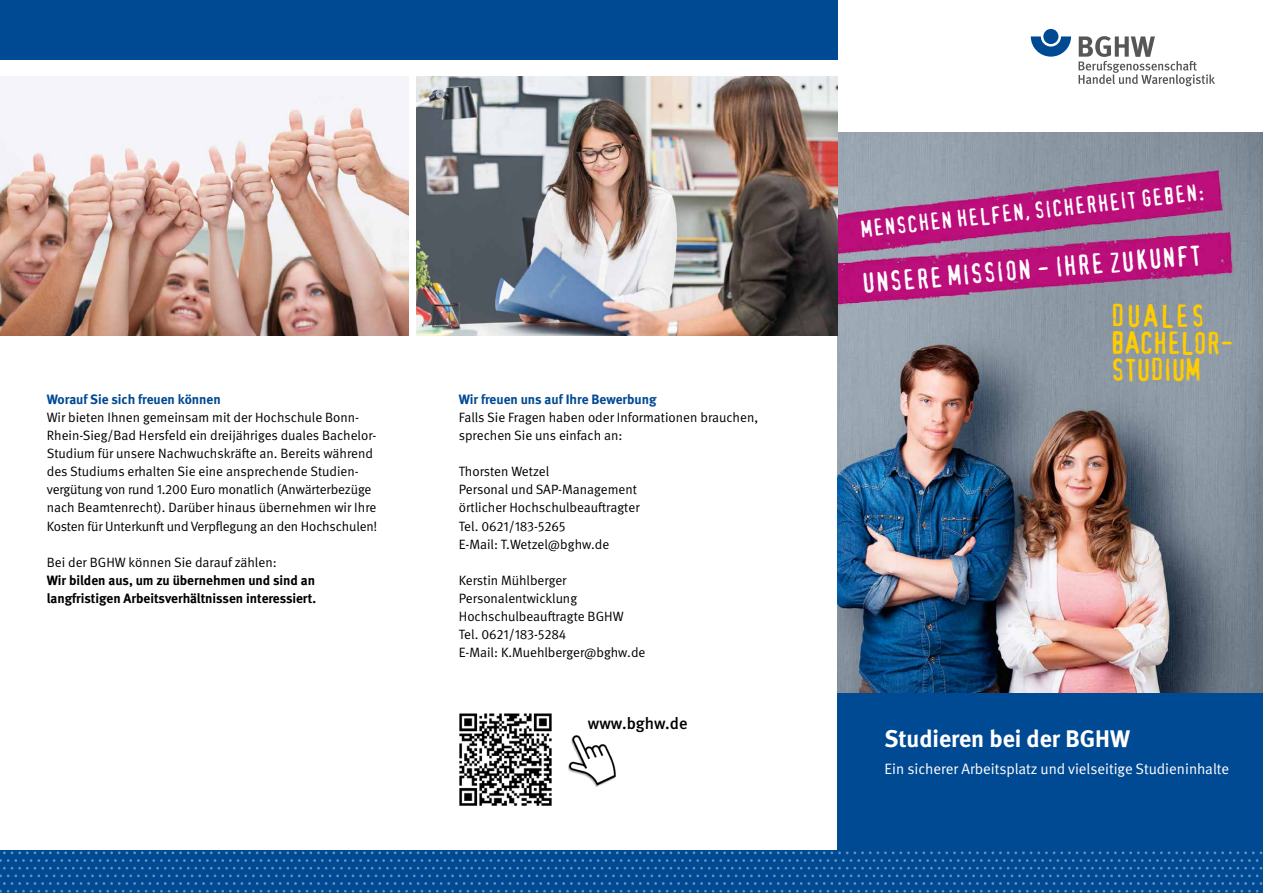
<style>
.page{position:relative;width:1263px;height:893px;background:#fff}
.page>*{position:absolute;margin:0;border:0;box-sizing:border-box;transform-origin:0 0}
.t1{font:30px/27px "Confidential OT";letter-spacing:-.035em;color:#fc0}
.t2{font:27px "Confidential OT";color:#fff}
.t3{font:700 24px "DGUV Meta";color:#fff}
.t4{font:22.65px "Confidential OT";color:#fff}
.t5{font:500 16.5px "DGUV Meta";color:#000}
.t6{font:15px "DGUV Meta";color:#fff}
.t7{font:13.5px/18.1px "DGUV Meta";color:#000}
.t8{font:700 13.5px/18.1px "DGUV Meta";color:#000}
.t9{font:700 13.5px "DGUV Meta";color:#004993}
</style>
<div class="page">
<img style="left:838px;top:133px;width:425px;height:560px">
<div style="left:838px;top:693px;width:425px;height:200px;background:#004993"></div>
<div style="left:0;top:850px;width:838px;height:43px;background:#004993"></div>
<svg style="left:0;top:851px;width:1262px;height:41px"></svg>
<svg style="left:1031px;top:36px;width:40px;height:21px"></svg>
<div style="left:1043px;top:29px;width:15px;height:15px;background:#004993;border-radius:50%"></div>
<svg style="left:1078px;top:36px;width:137px;height:50px"></svg>
<div style="left:0;top:0;width:838px;height:60px;background:#004993"></div>
<img style="left:0;top:77px;width:408px;height:259px">
<img style="left:417px;top:77px;width:421px;height:259px">
<img style="left:459px;top:713px;width:93px;height:93px">
<img style="left:568px;top:735px;width:48px;height:52px">
<p class="t9" style="left:47px;top:391px;width:175px">Worauf Sie sich freuen können</p>
<p class="t7" style="left:47px;top:409px;width:332px">Wir bieten Ihnen gemeinsam mit der Hochschule Bonn-Rhein-Sieg/Bad Hersfeld ein dreijähriges duales Bachelor-Studium für unsere Nachwuchskräfte an. Bereits während des Studiums erhalten Sie eine ansprechende Studien&shy;vergütung von rund 1.200 Euro monatlich (Anwärterbezüge nach Beamtenrecht). Darüber hinaus übernehmen wir Ihre Kosten für Unterkunft und Verpflegung an den Hochschulen!</p>
<p class="t7" style="left:47px;top:553px;width:231px">Bei der BGHW können Sie darauf zählen:</p>
<p class="t8" style="left:47px;top:571px;width:271px">Wir bilden aus, um zu übernehmen und sind an langfristigen Arbeitsverhältnissen interessiert.</p>
<p class="t9" style="left:459px;top:391px;width:199px">Wir freuen uns auf Ihre Bewerbung</p>
<p class="t7" style="left:459px;top:409px;width:301px">Falls Sie Fragen haben oder Informationen brauchen, sprechen Sie uns einfach an:</p>
<p class="t7" style="left:459px;top:463px;width:182px">Thorsten Wetzel<br>Personal und SAP-Management örtlicher Hochschulbeauftragter<br>Tel. 0621/183-5265<br>E-Mail: T.Wetzel@bghw.de</p>
<p class="t7" style="left:459px;top:571px;width:188px">Kerstin Mühlberger<br>Personalentwicklung<br>Hochschulbeauftragte BGHW<br>Tel. 0621/183-5284<br>E-Mail: K.Muehlberger@bghw.de</p>
<p class="t5" style="left:588px;top:714px;width:101px">www.bghw.de</p>
<h3 class="t4" style="left:859px;top:216px;width:347px;rotate:-6deg">MENSCHEN HELFEN, SICHERHEIT GEBEN:</h3>
<h2 class="t2" style="left:860px;top:269px;width:342px;rotate:-5deg">UNSERE MISSION - IHRE ZUKUNFT</h2>
<h1 class="t1" style="left:1110px;top:303px;width:125px">DUALES<br>BACHELOR-<br>STUDIUM</h1>
<h3 class="t3" style="left:884px;top:725px;width:247px">Studieren bei der BGHW</h3>
<p class="t6" style="left:884px;top:760px;width:346px">Ein sicherer Arbeitsplatz und vielseitige Studieninhalte</p>
</div>
